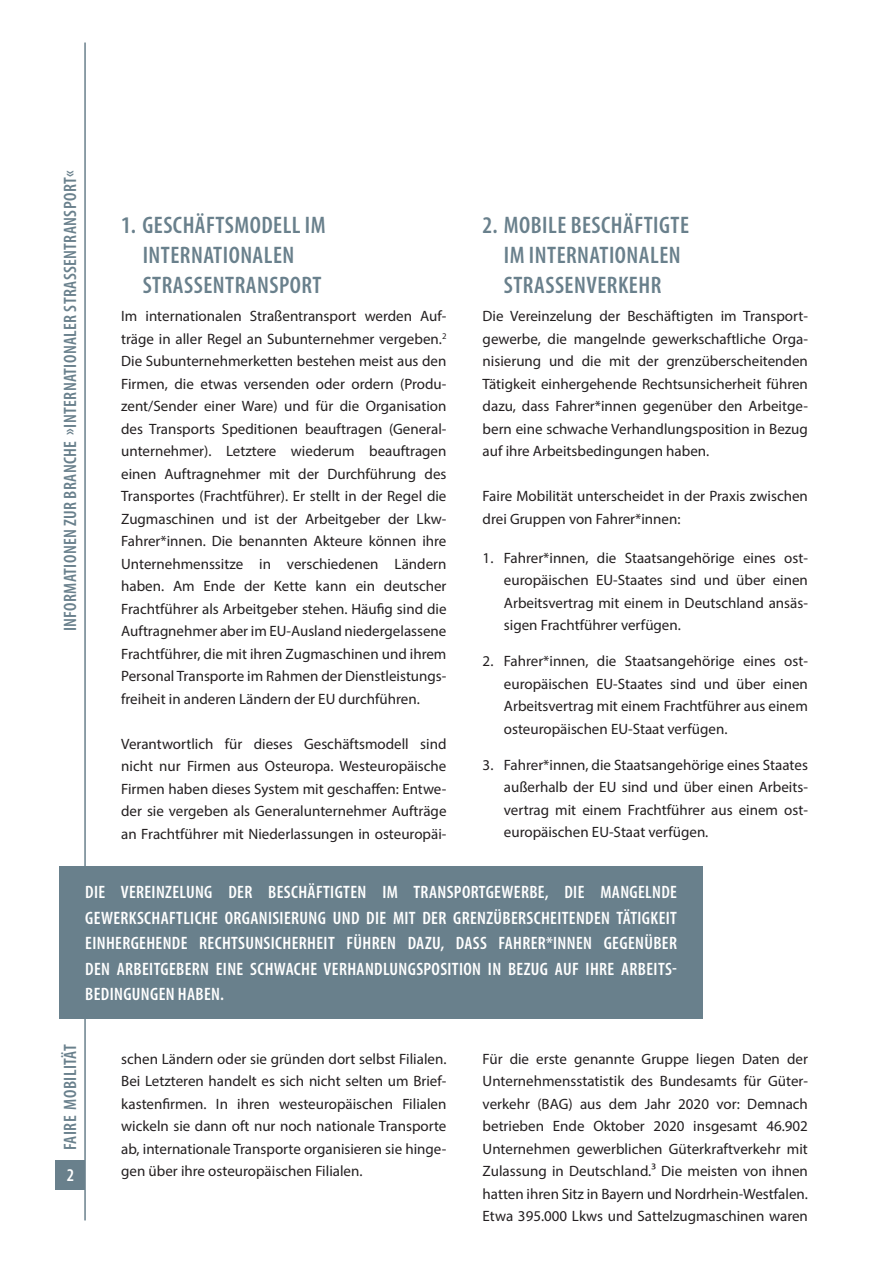
<style>
.page{position:relative;width:893px;height:1263px;background:#fff}
.page>*{position:absolute;margin:0;border:0;box-sizing:border-box;transform-origin:0 0}
._002_ZÜ_01{font:600 condensed 24px/30px "Myriad Pro";letter-spacing:.02em;color:#69808c}
.t1{font:600 condensed 18px/25.5px "Myriad Pro";letter-spacing:.02em;color:#fff;text-align:justify}
.t2{font:600 condensed 18px "Myriad Pro";letter-spacing:.02em;color:#69808c}
._001_Brottext_01{font:15px/22.5px "Myriad Pro";color:#231f20;text-align:justify}
</style>
<div class="page">
<hr style="left:84px;top:43px;width:2px;height:1177px;background:#69808c">
<div style="left:55px;top:1160px;width:30px;height:29px;background:#69808c"></div>
<div style="left:60px;top:866px;width:643px;height:152px;background:#69808c"></div>
<p class="t2" style="left:59px;top:631px;width:462px;rotate:-90deg">INFORMATIONEN ZUR BRANCHE »INTERNATIONALER STRASSENTRANSPORT«</p>
<p class="_002_ZÜ_01" style="left:143px;top:209px;width:185px;text-indent:-21px">1. GESCHÄFTSMODELL IM<br>INTERNATIONALEN<br>STRASSENTRANSPORT</p>
<p class="_001_Brottext_01" style="left:121px;top:305px;width:327px">Im internationalen Straßentransport werden Auf&shy;träge in aller Regel an Subunternehmer vergeben.<sup>2<br></sup>Die Subunternehmerketten bestehen meist aus den Firmen, die etwas versenden oder ordern (Produ&shy;zent/Sender einer Ware) und für die Organisation des Transports Speditionen beauftragen (General&shy;unternehmer). Letztere wiederum beauftragen einen Auftragnehmer mit der Durchführung des Transportes (Frachtführer). Er stellt in der Regel die Zugmaschinen und ist der Arbeitgeber der Lkw-Fahrer*innen. Die benannten Akteure können ihre Unternehmenssitze in verschiedenen Ländern haben. Am Ende der Kette kann ein deutscher Frachtführer als Arbeitgeber stehen. Häufig sind die Auftragnehmer aber im EU-Ausland niedergelassene Frachtführer, die mit ihren Zugmaschinen und ihrem Personal Transporte im Rahmen der Dienstleistungs&shy;freiheit in anderen Ländern der EU durchführen.</p>
<p class="_001_Brottext_01" style="left:121px;top:732px;width:327px">Verantwortlich für dieses Geschäftsmodell sind nicht nur Firmen aus Osteuropa. Westeuropäische Firmen haben dieses System mit geschaffen: Entwe&shy;der sie vergeben als Generalunternehmer Aufträge an Frachtführer mit Niederlassungen in osteuropäi-</p>
<p class="_002_ZÜ_01" style="left:483px;top:209px;width:208px">2. MOBILE BESCHÄFTIGTE</p>
<p class="_002_ZÜ_01" style="left:504px;top:239px;width:178px">IM INTERNATIONALEN</p>
<p class="_002_ZÜ_01" style="left:504px;top:269px;width:159px">STRASSENVERKEHR</p>
<p class="_001_Brottext_01" style="left:483px;top:305px;width:327px">Die Vereinzelung der Beschäftigten im Transport&shy;gewerbe, die mangelnde gewerkschaftliche Orga&shy;nisierung und die mit der grenzüberscheitenden Tätigkeit einhergehende Rechtsunsicherheit führen dazu, dass Fahrer*innen gegenüber den Arbeitge&shy;bern eine schwache Verhandlungsposition in Bezug auf ihre Arbeitsbedingungen haben.</p>
<p class="_001_Brottext_01" style="left:483px;top:485px;width:327px">Faire Mobilität unterscheidet in der Praxis zwischen drei Gruppen von Fahrer*innen:</p>
<p class="_001_Brottext_01" style="left:504px;top:546px;width:306px;text-indent:-21px">1. Fahrer*innen, die Staatsangehörige eines ost&shy;europäischen EU-Staates sind und über einen Arbeitsvertrag mit einem in Deutschland ansäs&shy;sigen Frachtführer verfügen.</p>
<p class="_001_Brottext_01" style="left:504px;top:650px;width:306px;text-indent:-21px">2. Fahrer*innen, die Staatsangehörige eines ost&shy;europäischen EU-Staates sind und über einen Arbeitsvertrag mit einem Frachtführer aus einem osteuropäischen EU-Staat verfügen.</p>
<p class="_001_Brottext_01" style="left:504px;top:753px;width:306px;text-indent:-21px">3. Fahrer*innen, die Staatsangehörige eines Staates außerhalb der EU sind und über einen Arbeits&shy;vertrag mit einem Frachtführer aus einem ost&shy;europäischen EU-Staat verfügen.</p>
<p class="t1" style="left:85px;top:879px;width:593px">DIE VEREINZELUNG DER BESCHÄFTIGTEN IM TRANSPORTGEWERBE, DIE MANGELNDE GEWERKSCHAFTLICHE ORGANISIERUNG UND DIE MIT DER GRENZÜBERSCHEITENDEN TÄTIGKEIT EINHERGEHENDE RECHTSUNSICHERHEIT FÜHREN DAZU, DASS FAHRER*INNEN GEGENÜBER DEN ARBEITGEBERN EINE SCHWACHE VERHANDLUNGSPOSITION IN BEZUG AUF IHRE ARBEITS-BEDINGUNGEN HABEN.</p>
<p class="t2" style="left:59px;top:1150px;width:107px;rotate:-90deg">FAIRE MOBILITÄT</p>
<p class="t1" style="left:67px;top:1162px;width:9px">2</p>
<p class="_001_Brottext_01" style="left:121px;top:1047px;width:327px">schen Ländern oder sie gründen dort selbst Filialen.<br>Bei Letzteren handelt es sich nicht selten um Brief&shy;kastenfirmen. In ihren westeuropäischen Filialen wickeln sie dann oft nur noch nationale Transporte ab, internationale Transporte organisieren sie hinge&shy;gen über ihre osteuropäischen Filialen.</p>
<p class="_001_Brottext_01" style="left:483px;top:1047px;width:327px">Für die erste genannte Gruppe liegen Daten der Unternehmensstatistik des Bundesamts für Güter&shy;verkehr (BAG) aus dem Jahr 2020 vor: Demnach betrieben Ende Oktober 2020 insgesamt 46.902<br>Unternehmen gewerblichen Güterkraftverkehr mit Zulassung in Deutschland.3 Die meisten von ihnen hatten ihren Sitz in Bayern und Nordrhein-Westfalen.<br>Etwa 395.000 Lkws und Sattelzugmaschinen waren</p>
</div>
